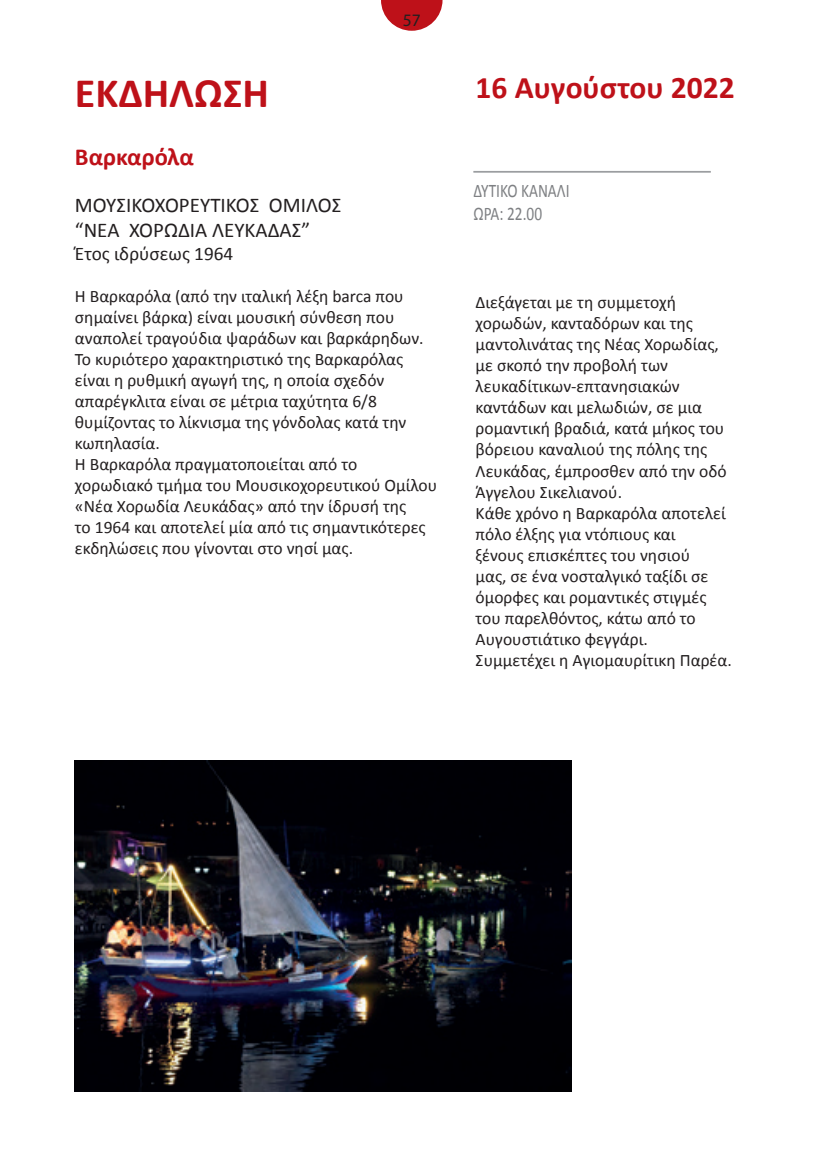
<style>
.page{position:relative;width:819px;height:1166px;background:#fff}
.page>*{position:absolute;margin:0;border:0;box-sizing:border-box;transform-origin:0 0}
.t1{font:700 42px "Calibri";color:#be1119}
.t2{font:700 31.5px "Calibri";color:#be1119}
.t3{font:700 24.5px "Calibri";color:#be1119}
.t4{font:21px/25.2px "Calibri";color:#231f20}
.t5{font:19.25px/23.1px "Calibri";color:#7e8083;scale:.8 1}
.t6{font:19.25px "Calibri";color:#231f20}
.t7{font:17.5px/21px "Calibri";color:#231f20}
.t8{font:17.5px "Myriad Pro";color:#231f20}
</style>
<div class="page">
<svg style="left:381px;top:0;width:61px;height:31px"></svg>
<hr style="left:473px;top:171px;width:237px;height:2px;background:#9b9da0">
<img style="left:75px;top:760px;width:496px;height:331px">
<h1 class="t1" style="left:75px;top:66px;width:190px">ΕΚΔΗΛΩΣΗ</h1>
<p class="t8" style="left:403px;top:9px;width:19px">57</p>
<h3 class="t3" style="left:75px;top:142px;width:120px">Bαρκαρόλα</h3>
<p class="t4" style="left:75px;top:192px;width:268px">ΜΟΥΣΙΚΟΧΟΡΕΥΤΙΚΟΣ ΟΜΙΛΟΣ “ΝΕΑ ΧΟΡΩΔΙΑ ΛΕΥΚΑΔΑΣ”</p>
<p class="t6" style="left:75px;top:241px;width:160px">Έτος ιδρύσεως 1964</p>
<p class="t7" style="left:75px;top:286px;width:364px">Η Βαρκαρόλα (από την ιταλική λέξη barca που σημαίνει βάρκα) είναι μουσική σύνθεση που αναπολεί τραγούδια ψαράδων και βαρκάρηδων.<br>Το κυριότερο χαρακτηριστικό της Βαρκαρόλας είναι η ρυθμική αγωγή της, η οποία σχεδόν απαρέγκλιτα είναι σε μέτρια ταχύτητα 6/8 θυμίζοντας το λίκνισμα της γόνδολας κατά την κωπηλασία.<br>Η Βαρκαρόλα πραγματοποιείται από το χορωδιακό τμήμα του Μουσικοχορευτικού Ομίλου «Νέα Χορωδία Λευκάδας» από την ίδρυσή της<br>το 1964 και αποτελεί μία από τις σημαντικότερες εκδηλώσεις που γίνονται στο νησί μας.</p>
<h2 class="t2" style="left:475px;top:68px;width:261px">16 Αυγούστου 2022</h2>
<p class="t5" style="left:473px;top:179px;width:121px">ΔΥΤΙΚΟ ΚΑΝΑΛΙ<br>ΩΡΑ: 22.00</p>
<p class="t7" style="left:475px;top:292px;width:257px">Διεξάγεται με τη συμμετοχή χορωδών, κανταδόρων και της μαντολινάτας της Νέας Χορωδίας, με σκοπό την προβολή των λευκαδίτικων-επτανησιακών καντάδων και μελωδιών, σε μια ρομαντική βραδιά, κατά μήκος του βόρειου καναλιού της πόλης της<br>Λευκάδας, έμπροσθεν από την οδό<br>Άγγελου Σικελιανού.<br>Κάθε χρόνο η Βαρκαρόλα αποτελεί πόλο έλξης για ντόπιους και<br>ξένους επισκέπτες του νησιού<br>μας, σε ένα νοσταλγικό ταξίδι σε όμορφες και ρομαντικές στιγμές του παρελθόντος, κάτω από το<br>Αυγουστιάτικο φεγγάρι.<br>Συμμετέχει η Αγιομαυρίτικη Παρέα.</p>
</div>
